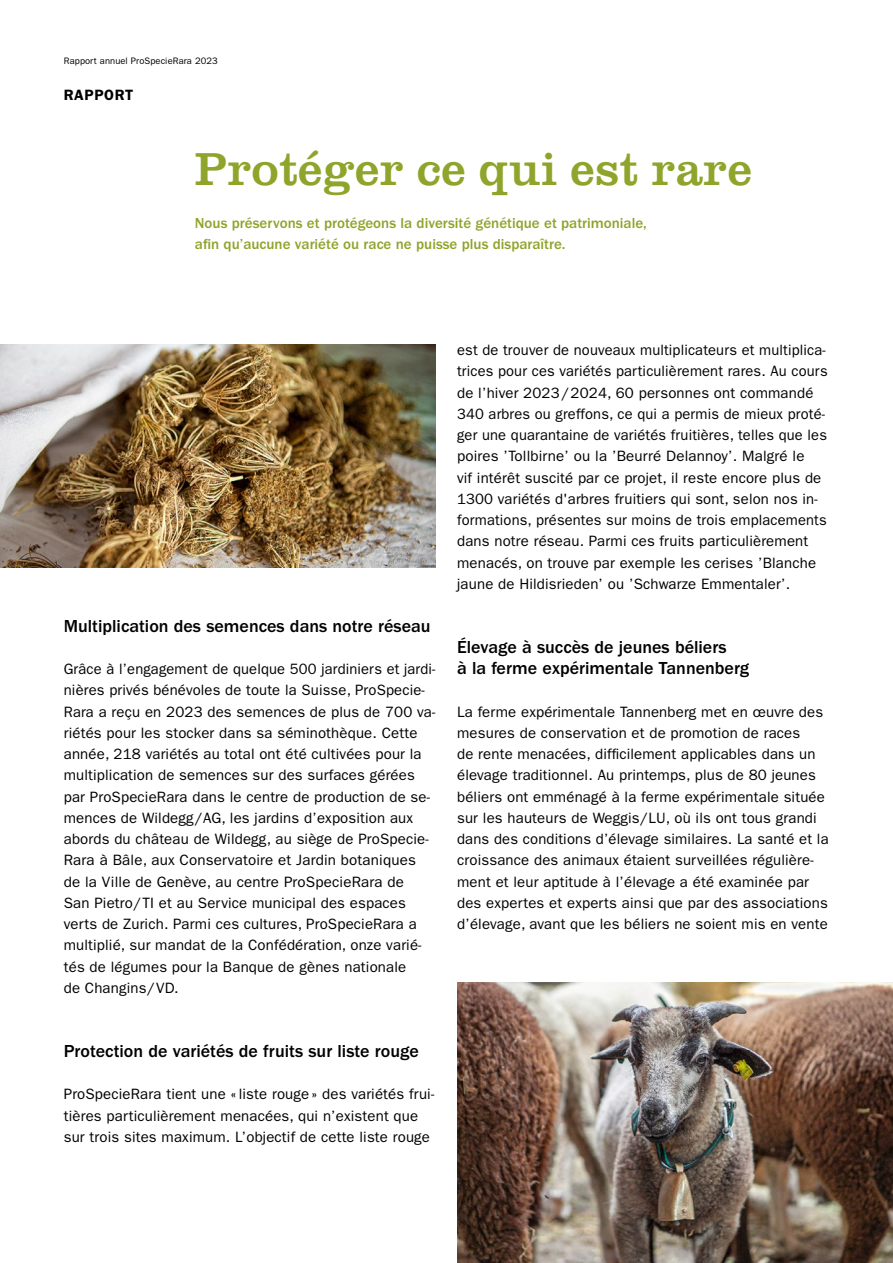
<style>
.page{position:relative;width:893px;height:1263px;background:#fff}
.page>*{position:absolute;margin:0;border:0;box-sizing:border-box;transform-origin:0 0}
.t1{font:48px "Clarendon LT Std";letter-spacing:.01em;color:#8ea42a}
.t2{font:500 18px/21.3px "ITC Franklin Gothic Std";color:#000}
.t3{font:15px/21.3px "ITC Franklin Gothic Std";letter-spacing:.01em;color:#000}
.t4{font:500 15px/21.3px "ITC Franklin Gothic Std";color:#8ea42a}
.t5{font:600 15px "ITC Franklin Gothic Std";letter-spacing:.04em;color:#000}
.t6{font:9.3px "ITC Franklin Gothic Std";letter-spacing:.01em;color:#000}
</style>
<div class="page">
<img style="left:0;top:344px;width:436px;height:224px">
<img style="left:457px;top:982px;width:436px;height:281px">
<p class="t6" style="left:64px;top:55px;width:156px">Rapport annuel ProSpecieRara 2023</p>
<p class="t5" style="left:64px;top:86px;width:71px">RAPPORT</p>
<h1 class="t1" style="left:195px;top:141px;width:558px">Protéger ce qui est rare</h1>
<p class="t4" style="left:195px;top:212px;width:454px">Nous préservons et protégeons la diversité génétique et patrimoniale, afin qu’aucune variété ou race ne puisse plus disparaître.</p>
<p class="t2" style="left:64px;top:615px;width:368px">Multiplication des semences dans notre réseau</p>
<p class="t3" style="left:64px;top:658px;width:373px">Grâce à l’engagement de quelque 500 jardiniers et jardi&shy;nières privés bénévoles de toute la Suisse, ProSpecie-Rara a reçu en 2023 des semences de plus de 700 va&shy;riétés pour les stocker dans sa séminothèque. Cette année, 218 variétés au total ont été cultivées pour la multiplication de semences sur des surfaces gérées par ProSpecieRara dans le centre de production de se&shy;mences de Wildegg/AG, les jardins d’exposition aux abords du château de Wildegg, au siège de ProSpecie-Rara à Bâle, aux Conservatoire et Jardin botaniques de la Ville de Genève, au centre ProSpecieRara de<br>San Pietro/TI et au Service municipal des espaces verts de Zurich. Parmi ces cultures, ProSpecieRara a multiplié, sur mandat de la Confédération, onze varié&shy;tés de légumes pour la Banque de gènes nationale<br>de Changins/VD.</p>
<p class="t2" style="left:64px;top:1040px;width:357px">Protection de variétés de fruits sur liste rouge</p>
<p class="t3" style="left:64px;top:1084px;width:372px">ProSpecieRara tient une « liste rouge » des variétés frui&shy;tières particulièrement menacées, qui n’existent que sur trois sites maximum. L’objectif de cette liste rouge</p>
<p class="t3" style="left:457px;top:339px;width:372px">est de trouver de nouveaux multiplicateurs et multiplica&shy;trices pour ces variétés particulièrement rares. Au cours de l’hiver 2023/2024, 60 personnes ont commandé 340 arbres ou greffons, ce qui a permis de mieux proté&shy;ger une quarantaine de variétés fruitières, telles que les poires ’Tollbirne’ ou la ’Beurré Delannoy’. Malgré le<br>vif intérêt suscité par ce projet, il reste encore plus de 1300 variétés d'arbres fruitiers qui sont, selon nos in&shy;formations, présentes sur moins de trois emplacements dans notre réseau. Parmi ces fruits particulièrement menacés, on trouve par exemple les cerises ’Blanche jaune de Hildisrieden’ ou ’Schwarze Emmentaler’.</p>
<p class="t2" style="left:457px;top:636px;width:294px">Élevage à succès de jeunes béliers<br>à la ferme expérimentale Tannenberg</p>
<p class="t3" style="left:457px;top:701px;width:373px">La ferme expérimentale Tannenberg met en œuvre des mesures de conservation et de promotion de races<br>de rente menacées, difficilement applicables dans un élevage traditionnel. Au printemps, plus de 80 jeunes béliers ont emménagé à la ferme expérimentale située sur les hauteurs de Weggis/LU, où ils ont tous grandi dans des conditions d’élevage similaires. La santé et la croissance des animaux étaient surveillées régulière&shy;ment et leur aptitude à l’élevage a été examinée par des expertes et experts ainsi que par des associations d’élevage, avant que les béliers ne soient mis en vente</p>
</div>
